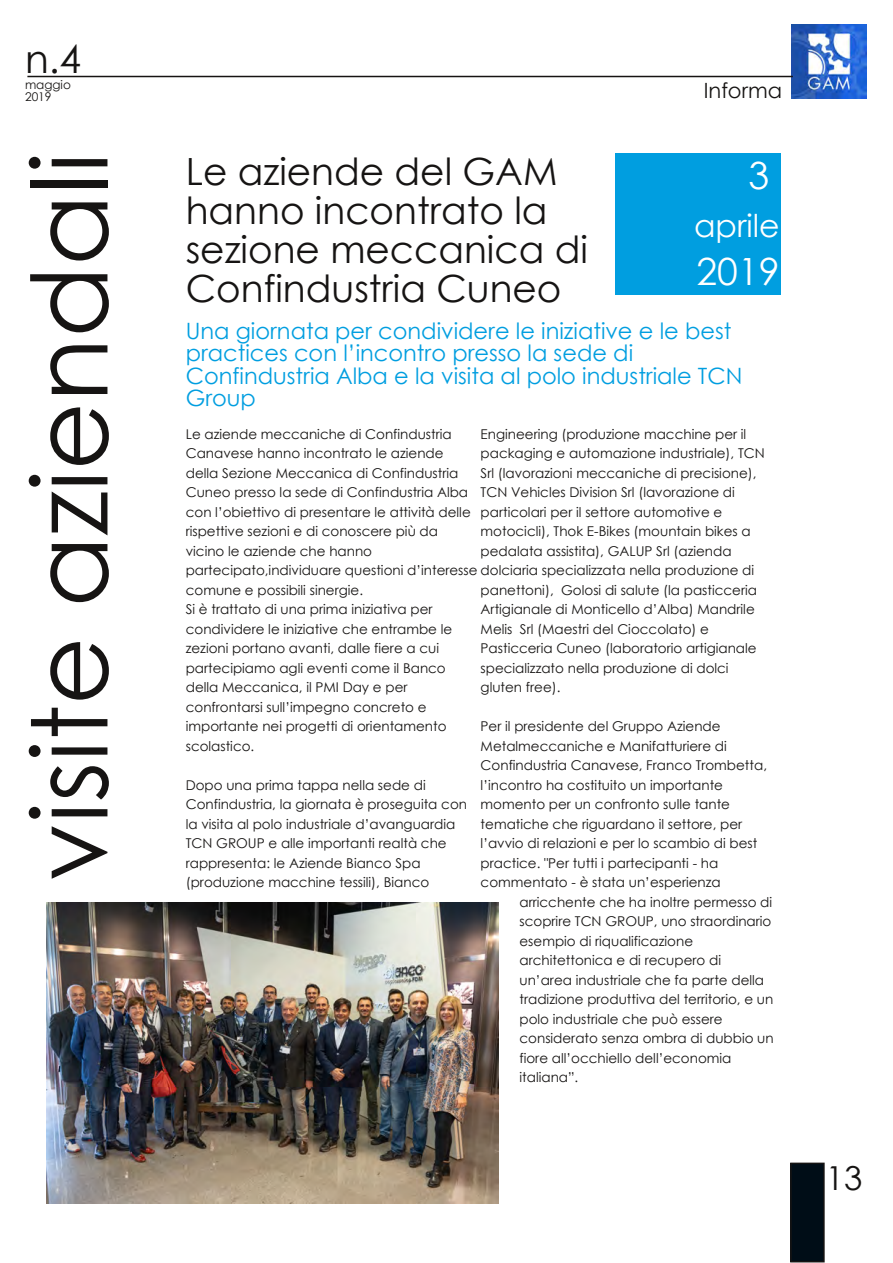
<style>
.page{position:relative;width:893px;height:1263px;background:#fff}
.page>*{position:absolute;margin:0;border:0;box-sizing:border-box;transform-origin:0 0}
.t1{font:105px "Century Gothic";color:#161413}
.t2{font:39px "Century Gothic";color:#161413}
.t3{font:37.5px/39px "Century Gothic";color:#161413}
.t4{font:37.5px "Century Gothic";color:#fff}
.t5{font:33px "Century Gothic";color:#161413}
.t6{font:31.5px "Century Gothic";color:#fff}
.t7{font:22.5px/22.5px "Century Gothic";color:#009ee0}
.t8{font:21px "Century Gothic";color:#161413}
.t9{font:13.5px/19.5px "Century Gothic";color:#161413}
.t10{font:12px/12px "Century Gothic";color:#161413}
</style>
<div class="page">
<img style="left:792px;top:24px;width:74px;height:75px">
<div style="left:791px;top:1163px;width:33px;height:99px;background:#000d17"></div>
<div style="left:790px;top:1162px;width:35px;height:100px;border:2px solid #161413"></div>
<hr style="left:27px;top:76px;width:766px;height:1px;background:#161413">
<div style="left:616px;top:153px;width:165px;height:142px;background:#009ee0"></div>
<img style="left:47px;top:902px;width:451px;height:301px">
<h2 class="t2" style="left:25px;top:32px;width:58px">n.4</h2>
<p class="t10" style="left:25px;top:79px;width:47px">maggio<br>2019</p>
<h3 class="t8" style="left:704px;top:76px;width:80px">Informa</h3>
<h1 class="t1" style="left:-4px;top:881px;width:731px;rotate:-90deg">visite aziendali</h1>
<h3 class="t3" style="left:186px;top:152px;width:404px">Le aziende del GAM hanno incontrato la sezione meccanica di<br>Confindustria Cuneo</h3>
<h3 class="t7" style="left:186px;top:319px;width:558px">Una giornata per condividere le iniziative e le best practices con l’incontro presso la sede di Confindustria Alba e la visita al polo industriale TCN Group</h3>
<p class="t9" style="left:186px;top:424px;width:570px">Le aziende meccaniche di Confindustria<br>Canavese hanno incontrato le aziende<br>della Sezione Meccanica di Confindustria<br>Cuneo presso la sede di Confindustria Alba<br>con l’obiettivo di presentare le attività delle<br>rispettive sezioni e di conoscere più da<br>vicino le aziende che hanno<br>partecipato,individuare questioni d’interesse dolciaria specializzata nella produzione di comune e possibili sinergie.<br>Si è trattato di una prima iniziativa per<br>condividere le iniziative che entrambe le<br>zezioni portano avanti, dalle fiere a cui<br>partecipiamo agli eventi come il Banco<br>della Meccanica, il PMI Day e per<br>confrontarsi sull’impegno concreto e<br>importante nei progetti di orientamento<br>scolastico.</p>
<p class="t9" style="left:186px;top:775px;width:283px">Dopo una prima tappa nella sede di Confindustria, la giornata è proseguita con la visita al polo industriale d’avanguardia TCN GROUP e alle importanti realtà che rappresenta: le Aziende Bianco Spa (produzione macchine tessili), Bianco</p>
<h3 class="t4" style="left:748px;top:149px;width:22px">3</h3>
<h3 class="t6" style="left:694px;top:204px;width:87px">aprile</h3>
<h3 class="t4" style="left:696px;top:245px;width:85px">2019</h3>
<p class="t9" style="left:481px;top:424px;width:286px">Engineering (produzione macchine per il packaging e automazione industriale), TCN Srl (lavorazioni meccaniche di precisione), TCN Vehicles Division Srl (lavorazione di particolari per il settore automotive e motocicli), Thok E-Bikes (mountain bikes a pedalata assistita), GALUP Srl (azienda</p>
<p class="t9" style="left:481px;top:580px;width:278px">panettoni), Golosi di salute (la pasticceria Artigianale di Monticello d’Alba) Mandrile Melis Srl (Maestri del Cioccolato) e Pasticceria Cuneo (laboratorio artigianale specializzato nella produzione di dolci gluten free).</p>
<p class="t9" style="left:481px;top:716px;width:288px">Per il presidente del Gruppo Aziende Metalmeccaniche e Manifatturiere di Confindustria Canavese, Franco Trombetta, l’incontro ha costituito un importante momento per un confronto sulle tante tematiche che riguardano il settore, per l’avvio di relazioni e per lo scambio di best practice. "Per tutti i partecipanti - ha commentato - è stata un’esperienza</p>
<p class="t9" style="left:520px;top:892px;width:256px">arricchente che ha inoltre permesso di scoprire TCN GROUP, uno straordinario esempio di riqualificazione architettonica e di recupero di un’area industriale che fa parte della tradizione produttiva del territorio, e un polo industriale che può essere considerato senza ombra di dubbio un fiore all’occhiello dell’economia italiana”.</p>
<h3 class="t5" style="left:826px;top:1155px;width:38px">13</h3>
</div>
